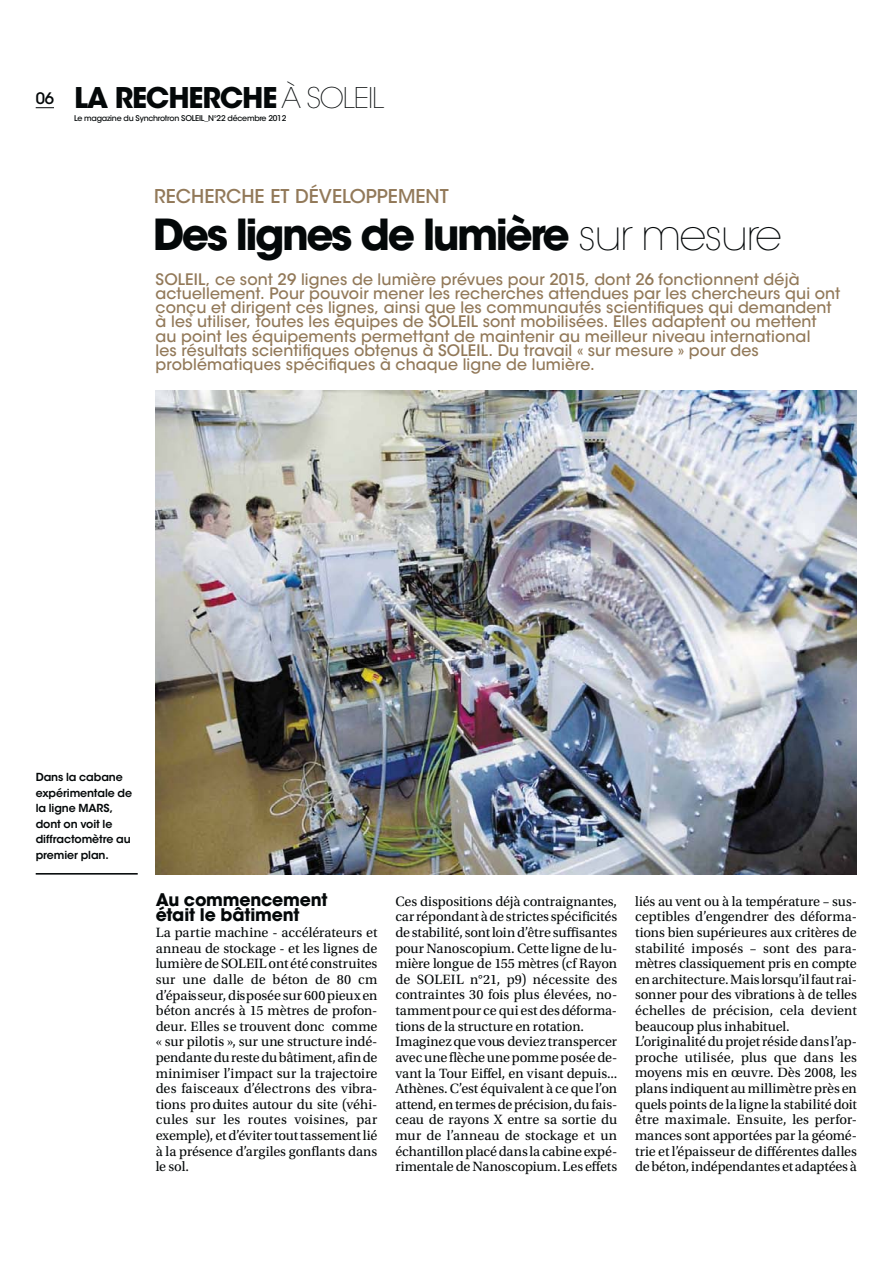
<style>
.page{position:relative;width:893px;height:1263px;background:#fff}
.page>*{position:absolute;margin:0;border:0;box-sizing:border-box;transform-origin:0 0}
.t1{font:700 42.45px "ITC Avant Garde Std";letter-spacing:-.06em;color:#040809}
.t2{font:700 28.35px "ITC Avant Garde Std";letter-spacing:-.04em;color:#040809}
.t3{font:500 18.9px "ITC Avant Garde Std";color:#927959}
.t4{font:700 17.25px/15.6px "ITC Avant Garde Std";letter-spacing:-.015em;color:#040809}
.t5{font:500 15.75px/14.1px "ITC Avant Garde Std";letter-spacing:.01em;color:#927959}
.t6{font:500 15.75px "ITC Avant Garde Std";color:#040809}
.t7{font:14.1px/15.6px "Utopia Std";letter-spacing:-.005em;color:#040809}
.t8{font:600 10.95px/15.6px "ITC Avant Garde Std";letter-spacing:-.01em;color:#040809}
.t9{font:500 7.8px "ITC Avant Garde Std";letter-spacing:-.03em;color:#040809}
.s1{font-weight:200}
</style>
<div class="page">
<svg style="left:36px;top:107px;width:18px;height:1px"></svg>
<img style="left:156px;top:390px;width:701px;height:485px">
<hr style="left:36px;top:873px;width:102px;height:2px;background:#040809">
<p class="t6" style="left:36px;top:92px;width:20px">06</p>
<h2 class="t2" style="left:74px;top:87px;width:312px">LA RECHERCHE <span class="s1">À SOLEIL</span></h2>
<p class="t9" style="left:74px;top:115px;width:214px">Le magazine du Synchrotron SOLEIL_N°22 décembre 2012</p>
<h3 class="t3" style="left:154px;top:189px;width:296px">RECHERCHE ET DÉVELOPPEMENT</h3>
<h1 class="t1" style="left:153px;top:219px;width:630px">Des lignes de lumière <span class="s1">sur mesure</span></h1>
<p class="t5" style="left:156px;top:274px;width:686px">SOLEIL, ce sont 29 lignes de lumière prévues pour 2015, dont 26 fonctionnent déjà actuellement. Pour pouvoir mener les recherches attendues par les chercheurs qui ont conçu et dirigent ces lignes, ainsi que les communautés scientifiques qui demandent à les utiliser, toutes les équipes de SOLEIL sont mobilisées. Elles adaptent ou mettent au point les équipements permettant de maintenir au meilleur niveau international<br>les résultats scientifiques obtenus à SOLEIL. Du travail « sur mesure » pour des problématiques spécifiques à chaque ligne de lumière.</p>
<p class="t8" style="left:36px;top:770px;width:98px">Dans la cabane expérimentale de la ligne MARS, dont on voit le diffractomètre au premier plan.</p>
<p class="t4" style="left:156px;top:894px;width:173px">Au commencement était le bâtiment</p>
<p class="t7" style="left:156px;top:926px;width:223px;text-align:justify">La partie machine - accélérateurs et anneau de stockage - et les lignes de lumière de SOLEIL ont été construites sur une dalle de béton de 80 cm d’épaisseur, disposée sur 600 pieux en béton ancrés à 15 mètres de profon&shy;deur. Elles se trouvent donc comme « sur pilotis », sur une structure indé&shy;pendante du reste du bâtiment, afin de minimiser l’impact sur la trajectoire des faisceaux d’électrons des vibra&shy;tions produites autour du site (véhi&shy;cules sur les routes voisines, par exemple), et d’éviter tout tassement lié à la présence d’argiles gonflants dans le sol.</p>
<p class="t7" style="left:395px;top:894px;width:223px">Ces dispositions déjà contraignantes, car répondant à de strictes spécificités de stabilité, sont loin d’être suffisantes pour Nanoscopium. Cette ligne de lu&shy;mière longue de 155 mètres (cf Rayon de SOLEIL n°21, p9) nécessite des contraintes 30 fois plus élevées, no&shy;tamment pour ce qui est des déforma&shy;tions de la structure en rotation.<br>Imaginez que vous deviez transpercer avec une flèche une pomme posée de&shy;vant la Tour Eiffel, en visant depuis...<br>Athènes. C’est équivalent à ce que l’on attend, en termes de précision, du fais&shy;ceau de rayons X entre sa sortie du mur de l’anneau de stockage et un échantillon placé dans la cabine expé&shy;rimentale de Nanoscopium. Les effets</p>
<p class="t7" style="left:635px;top:894px;width:223px">liés au vent ou à la température – sus&shy;ceptibles d’engendrer des déforma&shy;tions bien supérieures aux critères de stabilité imposés – sont des para&shy;mètres classiquement pris en compte en architecture. Mais lorsqu’il faut rai&shy;sonner pour des vibrations à de telles échelles de précision, cela devient beaucoup plus inhabituel.<br>L’originalité du projet réside dans l’ap&shy;proche utilisée, plus que dans les moyens mis en œuvre. Dès 2008, les plans indiquent au millimètre près en quels points de la ligne la stabilité doit être maximale. Ensuite, les perfor&shy;mances sont apportées par la géomé&shy;trie et l’épaisseur de différentes dalles de béton, indépendantes et adaptées à</p>
</div>
